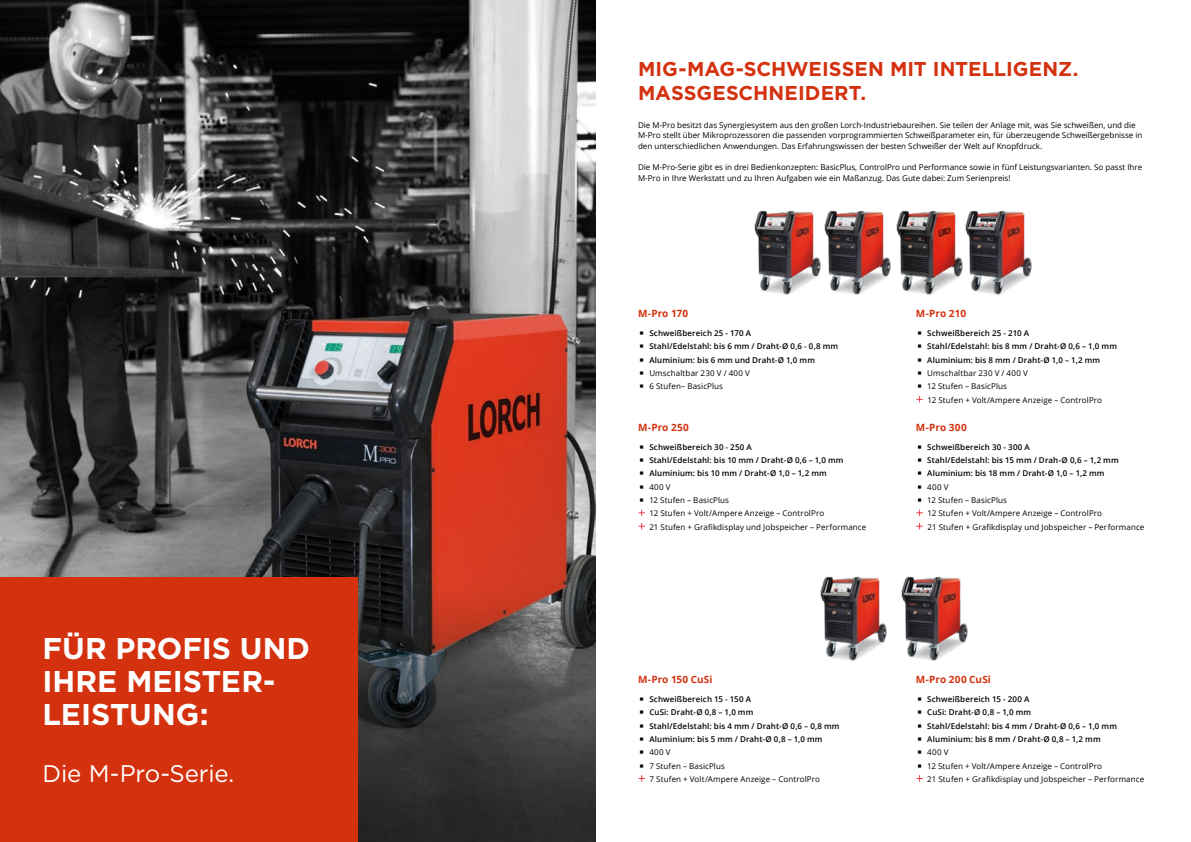
<style>
.page{position:relative;width:1191px;height:842px;background:#fff}
.page>*{position:absolute;margin:0;border:0;box-sizing:border-box;transform-origin:0 0}
.t1{font:700 30px/33px "Gotham";color:#fff}
.t2{font:24px "Gotham";letter-spacing:-.01em;color:#fff}
.t3{font:700 20px/24px "Gotham";color:#d4310f}
.t4{font:700 10px "Open Sans";letter-spacing:.005em;color:#d4310f}
.t5{font:8px/13.3px "Open Sans";color:#000}
.t6{font:600 8px/13.3px "Open Sans";letter-spacing:.015em;color:#000}
</style>
<div class="page">
<img style="left:0;top:0;width:595px;height:842px">
<div style="left:0;top:577px;width:357px;height:265px;background:#d4310f"></div>
<img style="left:754px;top:210px;width:65px;height:85px">
<img style="left:819px;top:210px;width:71px;height:85px">
<img style="left:890px;top:210px;width:70px;height:85px">
<img style="left:960px;top:210px;width:72px;height:85px">
<img style="left:820px;top:576px;width:148px;height:85px">
<svg style="left:638px;top:509px;width:7px;height:7px"></svg>
<svg style="left:638px;top:523px;width:7px;height:6px"></svg>
<svg style="left:916px;top:396px;width:7px;height:7px"></svg>
<svg style="left:916px;top:509px;width:7px;height:7px"></svg>
<svg style="left:916px;top:523px;width:7px;height:6px"></svg>
<svg style="left:638px;top:775px;width:7px;height:7px"></svg>
<svg style="left:916px;top:775px;width:7px;height:7px"></svg>
<h1 class="t1" style="left:43px;top:631px;width:269px">FÜR PROFIS UND<br>IHRE MEISTER-<br>LEISTUNG:</h1>
<h2 class="t2" style="left:43px;top:758px;width:193px">Die M-Pro-Serie.</h2>
<h3 class="t3" style="left:638px;top:57px;width:442px">MIG-MAG-SCHWEISSEN MIT INTELLIGENZ.<br>MASSGESCHNEIDERT.</h3>
<p class="t5" style="left:638px;top:119px;width:506px;line-height:10.5px">Die M-Pro besitzt das Synergiesystem aus den großen Lorch-Industriebaureihen. Sie teilen der Anlage mit, was Sie schweißen, und die<br>M-Pro stellt über Mikroprozessoren die passenden vorprogrammierten Schweißparameter ein, für überzeugende Schweißergebnisse in den unterschiedlichen Anwendungen. Das Erfahrungswissen der besten Schweißer der Welt auf Knopfdruck.</p>
<p class="t5" style="left:638px;top:162px;width:506px;line-height:10.5px">Die M-Pro-Serie gibt es in drei Bedienkonzepten: BasicPlus, ControlPro und Performance sowie in fünf Leistungsvarianten. So passt Ihre<br>M-Pro in Ihre Werkstatt und zu Ihren Aufgaben wie ein Maßanzug. Das Gute dabei: Zum Serienpreis!</p>
<p class="t4" style="left:638px;top:306px;width:52px">M-Pro 170</p>
<p class="t6" style="left:649px;top:326px;width:190px">Schweißbereich 25 - 170 A<br>Stahl/Edelstahl: bis 6 mm / Draht-Ø 0,6 - 0,8 mm<br>Aluminium: bis 6 mm und Draht-Ø 1,0 mm</p>
<p class="t5" style="left:649px;top:366px;width:102px">Umschaltbar 230 V / 400 V<br>6 Stufen– BasicPlus</p>
<p class="t4" style="left:638px;top:420px;width:52px">M-Pro 250</p>
<p class="t6" style="left:649px;top:440px;width:196px">Schweißbereich 30 - 250 A<br>Stahl/Edelstahl: bis 10 mm / Draht-Ø 0,6 – 1,0 mm<br>Aluminium: bis 10 mm / Draht-Ø 1,0 – 1,2 mm</p>
<p class="t5" style="left:649px;top:480px;width:218px">400 V<br>12 Stufen – BasicPlus<br>12 Stufen + Volt/Ampere Anzeige – ControlPro<br>21 Stufen + Grafikdisplay und Jobspeicher – Performance</p>
<p class="t4" style="left:916px;top:306px;width:52px">M-Pro 210</p>
<p class="t6" style="left:927px;top:326px;width:191px">Schweißbereich 25 - 210 A<br>Stahl/Edelstahl: bis 8 mm / Draht-Ø 0,6 – 1,0 mm<br>Aluminium: bis 8 mm / Draht-Ø 1,0 – 1,2 mm</p>
<p class="t5" style="left:927px;top:366px;width:176px">Umschaltbar 230 V / 400 V<br>12 Stufen – BasicPlus<br>12 Stufen + Volt/Ampere Anzeige – ControlPro</p>
<p class="t4" style="left:916px;top:420px;width:52px">M-Pro 300</p>
<p class="t6" style="left:927px;top:440px;width:193px">Schweißbereich 30 - 300 A<br>Stahl/Edelstahl: bis 15 mm / Drah-Ø 0,6 – 1,2 mm<br>Aluminium: bis 18 mm / Draht-Ø 1,0 – 1,2 mm</p>
<p class="t5" style="left:927px;top:480px;width:219px">400 V<br>12 Stufen – BasicPlus<br>12 Stufen + Volt/Ampere Anzeige – ControlPro<br>21 Stufen + Grafikdisplay und Jobspeicher – Performance</p>
<p class="t4" style="left:638px;top:672px;width:76px">M-Pro 150 CuSi</p>
<p class="t6" style="left:649px;top:692px;width:192px">Schweißbereich 15 - 150 A<br>CuSi: Draht-Ø 0,8 – 1,0 mm<br>Stahl/Edelstahl: bis 4 mm / Draht-Ø 0,6 – 0,8 mm Aluminium: bis 5 mm / Draht-Ø 0,8 – 1,0 mm</p>
<p class="t5" style="left:649px;top:745px;width:172px">400 V<br>7 Stufen – BasicPlus<br>7 Stufen + Volt/Ampere Anzeige – ControlPro</p>
<p class="t4" style="left:916px;top:672px;width:77px">M-Pro 200 CuSi</p>
<p class="t6" style="left:927px;top:692px;width:191px">Schweißbereich 15 - 200 A<br>CuSi: Draht-Ø 0,8 – 1,0 mm<br>Stahl/Edelstahl: bis 4 mm / Draht-Ø 0,6 – 1,0 mm Aluminium: bis 8 mm / Draht-Ø 0,8 – 1,2 mm</p>
<p class="t5" style="left:927px;top:745px;width:218px">400 V<br>12 Stufen + Volt/Ampere Anzeige – ControlPro<br>21 Stufen + Grafikdisplay und Jobspeicher – Performance</p>
</div>
